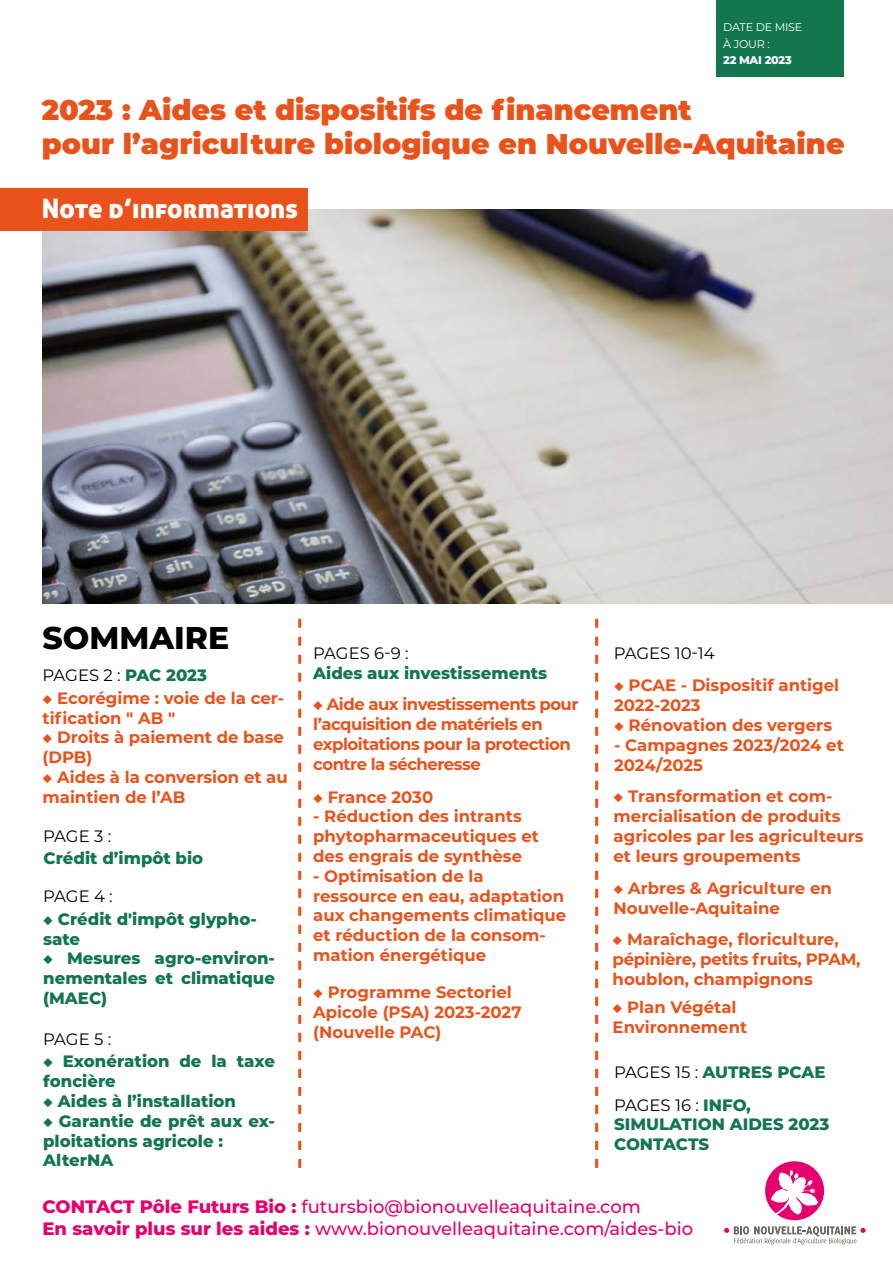
<style>
.page{position:relative;width:893px;height:1263px;background:#fff}
.page>*{position:absolute;margin:0;border:0;box-sizing:border-box;transform-origin:0 0}
.t1{font:800 31.5px "Montserrat";color:#020203}
.t2{font:900 28.5px/34.5px "Montserrat";color:#e9531b}
.t3{font:26.85px "Aller Display";color:#fff}
.t4{font:500 18px/21.6px "Montserrat";color:#e6006d}
.t5{font:700 16.5px/19.8px "Montserrat";color:#e9531b}
.t6{font:800 16.5px/19.8px "Montserrat";color:#13764f}
.t7{font:700 16.5px/19.8px "Montserrat";letter-spacing:-.03em;color:#e9531b}
.t8{font:16.5px "Montserrat";letter-spacing:-.005em;color:#000}
.t9{font:11.25px/16.5px "Montserrat";letter-spacing:-.02em;color:#fff}
.t10{font:800 11.25px "Montserrat";letter-spacing:-.02em;color:#fff}
.s1{font-weight:800;color:#13764f}
.s2{font-weight:800}
</style>
<div class="page">
<img style="left:43px;top:209px;width:850px;height:395px">
<div style="left:0;top:188px;width:308px;height:43px;background:#e9531b"></div>
<div style="left:716px;top:0;width:127px;height:77px;background:#13764f"></div>
<svg style="left:298px;top:619px;width:3px;height:549px"></svg>
<svg style="left:765px;top:1161px;width:59px;height:59px"></svg>
<svg style="left:724px;top:1226px;width:142px;height:19px"></svg>
<svg style="left:595px;top:619px;width:3px;height:549px"></svg>
<p class="t9" style="left:723px;top:19px;width:81px">DATE DE MISE<br>À JOUR :</p>
<p class="t10" style="left:723px;top:52px;width:70px">22 mai 2023</p>
<h2 class="t2" style="left:42px;top:90px;width:804px">2023 : Aides et dispositifs de financement<br>pour l’agriculture biologique en Nouvelle-Aquitaine</h2>
<h3 class="t3" style="left:42px;top:191px;width:258px">Note d’informations</h3>
<h1 class="t1" style="left:43px;top:615px;width:71px">SOMMAI</h1>
<h1 class="t1" style="left:185px;top:615px;width:46px">RE</h1>
<p class="t8" style="left:43px;top:664px;width:166px">PAGES 2 : <span class="s1">PAC 2023</span></p>
<p class="t5" style="left:43px;top:687px;width:243px">◆ Ecorégime : voie de la cer&shy;tification " AB "</p>
<p class="t5" style="left:43px;top:727px;width:243px">◆ Droits à paiement de base (DPB)</p>
<p class="t5" style="left:43px;top:766px;width:247px">◆ Aides à la conversion et au maintien de l’AB</p>
<p class="t8" style="left:43px;top:824px;width:70px">PAGE 3 :</p>
<p class="t6" style="left:44px;top:847px;width:161px">Crédit d’impôt bio</p>
<p class="t8" style="left:43px;top:885px;width:71px">PAGE 4 :</p>
<p class="t6" style="left:43px;top:908px;width:215px">◆ Crédit d'impôt glypho&shy;sate</p>
<p class="t6" style="left:43px;top:948px;width:233px;text-align:justify">◆ Mesures agro-environ&shy;nementales et climatique (MAEC)</p>
<p class="t8" style="left:43px;top:1028px;width:70px">PAGE 5 :</p>
<p class="t6" style="left:43px;top:1051px;width:233px">◆ Exonération de la taxe foncière</p>
<p class="t6" style="left:43px;top:1090px;width:194px">◆ Aides à l’installation</p>
<p class="t6" style="left:43px;top:1110px;width:233px">◆ Garantie de prêt aux ex&shy;ploitations agricole :<br>AlterNA</p>
<p class="t8" style="left:313px;top:642px;width:97px">PAGES 6-9 :</p>
<p class="t6" style="left:313px;top:662px;width:235px">Aides aux investissements</p>
<p class="t7" style="left:313px;top:694px;width:267px">◆ Aide aux investissements pour l’acquisition de matériels en exploitations pour la protection contre la sécheresse</p>
<p class="t5" style="left:313px;top:786px;width:122px">◆ France 2030</p>
<p class="t5" style="left:313px;top:806px;width:227px">- Réduction des intrants phytopharmaceutiques et des engrais de synthèse</p>
<p class="t5" style="left:313px;top:865px;width:254px">- Optimisation de la ressource en eau, adaptation aux changements climatique et réduction de la consom&shy;mation énergétique</p>
<p class="t5" style="left:313px;top:981px;width:210px">◆ Programme Sectoriel<br>Apicole (PSA) 2023-2027 (Nouvelle PAC)</p>
<p class="t8" style="left:614px;top:642px;width:103px">PAGES 10-14</p>
<p class="t5" style="left:614px;top:675px;width:227px">◆ PCAE - Dispositif antigel<br>2022-2023</p>
<p class="t5" style="left:614px;top:714px;width:219px">◆ Rénovation des vergers</p>
<p class="t5" style="left:614px;top:734px;width:231px">- Campagnes 2023/2024 et<br>2024/2025</p>
<p class="t5" style="left:613px;top:786px;width:252px">◆ Transformation et com&shy;mercialisation de produits agricoles par les agriculteurs et leurs groupements</p>
<p class="t5" style="left:613px;top:877px;width:220px">◆ Arbres &amp; Agriculture en<br>Nouvelle-Aquitaine</p>
<p class="t5" style="left:613px;top:928px;width:249px">◆ Maraîchage, floriculture, pépinière, petits fruits, PPAM, houblon, champignons</p>
<p class="t5" style="left:613px;top:997px;width:136px">◆ Plan Végétal<br>Environnement</p>
<p class="t8" style="left:614px;top:1061px;width:126px">PAGES 15 : <span class="s1">Autres</span></p>
<p class="t6" style="left:777px;top:1061px;width:50px">PCAE</p>
<p class="t8" style="left:614px;top:1093px;width:108px">PAGES 16 : <span class="s1">info</span></p>
<p class="t6" style="left:614px;top:1094px;width:217px;text-indent:132px">, simulation aides 2023 cont</p>
<p class="t6" style="left:663px;top:1133px;width:25px">acts</p>
<p class="t4" style="left:43px;top:1195px;width:652px"><span class="s2">CONTACT Pôle Futurs Bio :</span> futursbio@bionouvelleaquitaine.com<br><span class="s2">En savoir plus sur les aides :</span> www.bionouvelleaquitaine.com/aides-bio</p>
</div>
